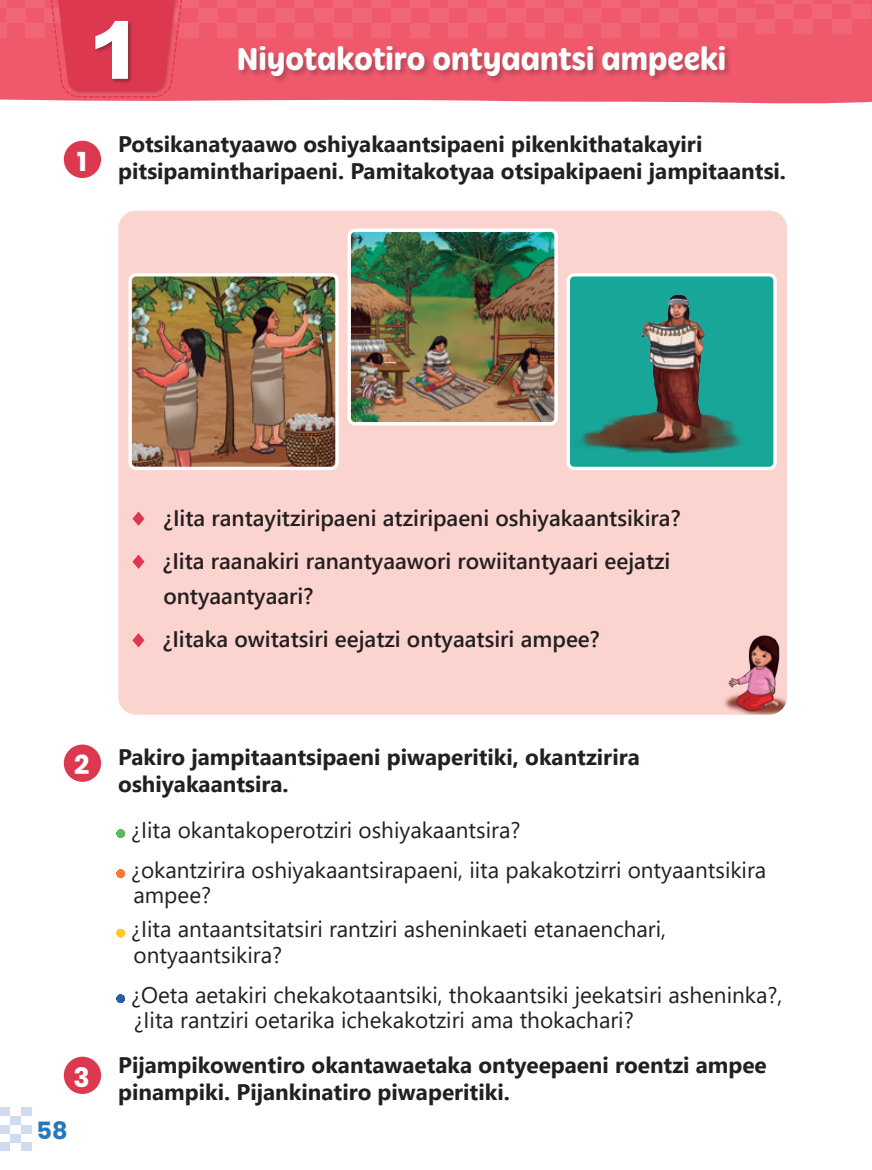
<style>
.page{position:relative;width:872px;height:1170px;background:#fff}
.page>*{position:absolute;margin:0;border:0;box-sizing:border-box;transform-origin:0 0}
.t1{font:900 79.5px "Arial";color:#fff}
.t2{font:700 33px "Mithella";color:#fff}
.t3{font:700 27px "Poppins";color:#fff}
.t4{font:700 24px "Poppins";color:#2479be}
.t5{font:22.5px/40px "Segoe UI";color:#231f20}
.t6{font:700 22.5px/27px "Segoe UI";color:#231f20}
.t7{font:600 22.5px/43px "Segoe UI";color:#231f20}
</style>
<div class="page">
<div style="left:21px;top:1107px;width:11px;height:8px;background:#d1dbef"></div>
<div style="left:10px;top:1115px;width:11px;height:9px;background:#d1dbef"></div>
<div style="left:21px;top:1124px;width:11px;height:9px;background:#d1dbef"></div>
<div style="left:0;top:1107px;width:10px;height:8px;background:#d1dbef"></div>
<div style="left:0;top:1124px;width:10px;height:9px;background:#d1dbef"></div>
<div style="left:0;top:1142px;width:10px;height:9px;background:#d1dbef"></div>
<div style="left:10px;top:1133px;width:11px;height:9px;background:#d1dbef"></div>
<div style="left:21px;top:1142px;width:11px;height:9px;background:#d1dbef"></div>
<svg style="left:0;top:0;width:872px;height:104px;background:#f06274"></svg>
<div style="left:755px;top:19px;width:19px;height:15px;background:#f16677"></div>
<div style="left:774px;top:4px;width:19px;height:15px;background:#f16677"></div>
<hr style="left:755px;top:0;width:19px;height:4px;background:#f16677">
<div style="left:793px;top:19px;width:20px;height:15px;background:#f16677"></div>
<hr style="left:793px;top:0;width:20px;height:4px;background:#f16677">
<div style="left:813px;top:4px;width:19px;height:15px;background:#f16677"></div>
<div style="left:832px;top:19px;width:19px;height:15px;background:#f16677"></div>
<div style="left:851px;top:4px;width:19px;height:15px;background:#f16677"></div>
<hr style="left:832px;top:0;width:19px;height:4px;background:#f16677">
<div style="left:0;top:23px;width:6px;height:15px;background:#f16677"></div>
<div style="left:6px;top:8px;width:19px;height:15px;background:#f16677"></div>
<div style="left:0;top:0;width:6px;height:8px;background:#f16677"></div>
<div style="left:26px;top:23px;width:19px;height:15px;background:#f16677"></div>
<div style="left:26px;top:0;width:19px;height:8px;background:#f16677"></div>
<div style="left:45px;top:8px;width:19px;height:15px;background:#f16677"></div>
<div style="left:179px;top:23px;width:20px;height:15px;background:#f16677"></div>
<div style="left:179px;top:0;width:20px;height:8px;background:#f16677"></div>
<div style="left:199px;top:8px;width:19px;height:15px;background:#f16677"></div>
<div style="left:218px;top:23px;width:19px;height:15px;background:#f16677"></div>
<div style="left:237px;top:8px;width:19px;height:15px;background:#f16677"></div>
<div style="left:218px;top:0;width:19px;height:8px;background:#f16677"></div>
<div style="left:256px;top:23px;width:19px;height:15px;background:#f16677"></div>
<div style="left:256px;top:0;width:19px;height:8px;background:#f16677"></div>
<div style="left:275px;top:8px;width:20px;height:15px;background:#f16677"></div>
<div style="left:295px;top:23px;width:19px;height:15px;background:#f16677"></div>
<div style="left:314px;top:8px;width:19px;height:15px;background:#f16677"></div>
<div style="left:295px;top:0;width:19px;height:8px;background:#f16677"></div>
<div style="left:333px;top:23px;width:19px;height:15px;background:#f16677"></div>
<div style="left:333px;top:0;width:19px;height:8px;background:#f16677"></div>
<div style="left:352px;top:8px;width:19px;height:15px;background:#f16677"></div>
<div style="left:372px;top:23px;width:19px;height:15px;background:#f16677"></div>
<div style="left:391px;top:8px;width:19px;height:15px;background:#f16677"></div>
<div style="left:372px;top:0;width:19px;height:8px;background:#f16677"></div>
<div style="left:410px;top:23px;width:19px;height:15px;background:#f16677"></div>
<div style="left:410px;top:0;width:19px;height:8px;background:#f16677"></div>
<div style="left:429px;top:8px;width:19px;height:15px;background:#f16677"></div>
<div style="left:448px;top:23px;width:20px;height:15px;background:#f16677"></div>
<div style="left:468px;top:8px;width:19px;height:15px;background:#f16677"></div>
<div style="left:448px;top:0;width:20px;height:8px;background:#f16677"></div>
<div style="left:487px;top:23px;width:19px;height:15px;background:#f16677"></div>
<div style="left:487px;top:0;width:19px;height:8px;background:#f16677"></div>
<div style="left:506px;top:8px;width:19px;height:15px;background:#f16677"></div>
<div style="left:525px;top:23px;width:20px;height:15px;background:#f16677"></div>
<div style="left:545px;top:8px;width:19px;height:15px;background:#f16677"></div>
<div style="left:525px;top:0;width:20px;height:8px;background:#f16677"></div>
<svg style="left:564px;top:0;width:37px;height:38px"></svg>
<div style="left:602px;top:23px;width:19px;height:15px;background:#f16677"></div>
<div style="left:621px;top:8px;width:19px;height:15px;background:#f16677"></div>
<div style="left:602px;top:0;width:19px;height:8px;background:#f16677"></div>
<div style="left:640px;top:23px;width:19px;height:15px;background:#f16677"></div>
<div style="left:640px;top:0;width:19px;height:8px;background:#f16677"></div>
<div style="left:659px;top:8px;width:19px;height:15px;background:#f16677"></div>
<div style="left:678px;top:23px;width:20px;height:15px;background:#f16677"></div>
<div style="left:698px;top:8px;width:19px;height:15px;background:#f16677"></div>
<div style="left:678px;top:0;width:20px;height:8px;background:#f16677"></div>
<div style="left:717px;top:23px;width:19px;height:15px;background:#f16677"></div>
<div style="left:717px;top:0;width:19px;height:8px;background:#f16677"></div>
<div style="left:736px;top:8px;width:19px;height:15px;background:#f16677"></div>
<div style="left:237px;top:45px;width:495px;height:39px;background:#231f20;opacity:.3"></div>
<svg style="left:49px;top:0;width:135px;height:98px;background:#e14258"></svg>
<div style="left:94px;top:20px;width:40px;height:65px;background:#231f20;opacity:.48"></div>
<div style="left:64px;top:141px;width:37px;height:37px;background:#dc3850;border-radius:50%"></div>
<div style="left:64px;top:744px;width:37px;height:37px;background:#dc3850;border-radius:50%"></div>
<svg style="left:116px;top:829px;width:9px;height:8px"></svg>
<svg style="left:116px;top:869px;width:9px;height:8px"></svg>
<svg style="left:116px;top:928px;width:9px;height:9px"></svg>
<svg style="left:116px;top:994px;width:9px;height:8px"></svg>
<div style="left:64px;top:1056px;width:37px;height:37px;background:#dc3850;border-radius:50%"></div>
<div style="left:118px;top:210px;width:669px;height:504px;background:#fbd3cf;border-radius:18px"></div>
<img style="left:724px;top:635px;width:63px;height:79px">
<svg style="left:132px;top:511px;width:12px;height:15px"></svg>
<svg style="left:132px;top:554px;width:12px;height:15px"></svg>
<svg style="left:132px;top:633px;width:12px;height:14px"></svg>
<img style="left:132px;top:277px;width:203px;height:189px">
<div style="left:128px;top:273px;width:211px;height:197px;border:3px solid #fff;border-radius:6px"></div>
<img style="left:351px;top:232px;width:203px;height:189px">
<div style="left:347px;top:228px;width:211px;height:197px;border:3px solid #fff;border-radius:6px"></div>
<img style="left:570px;top:277px;width:202px;height:189px">
<div style="left:566px;top:273px;width:210px;height:197px;border:3px solid #fff;border-radius:6px"></div>
<h1 class="t1" style="left:89px;top:-7px;width:55px">1</h1>
<h2 class="t2" style="left:237px;top:41px;width:491px">Niyotakotiro ontyaantsi ampeeki</h2>
<p class="t3" style="left:77px;top:145px;width:11px">1</p>
<p class="t6" style="left:118px;top:128px;width:669px">Potsikanatyaawo oshiyakaantsipaeni pikenkithatakayiri pitsipamintharipaeni. Pamitakotyaa otsipakipaeni jampitaantsi.</p>
<p class="t7" style="left:162px;top:494px;width:520px">¿Iita rantayitziripaeni atziripaeni oshiyakaantsikira? ¿Iita raanakiri ranantyaawori rowiitantyaari eejatzi</p>
<p class="t7" style="left:162px;top:573px;width:439px">ontyaantyaari?<br>¿Iitaka owitatsiri eejatzi ontyaatsiri ampee?</p>
<p class="t3" style="left:74px;top:749px;width:17px">2</p>
<p class="t3" style="left:74px;top:1061px;width:18px">3</p>
<p class="t4" style="left:37px;top:1116px;width:32px">58</p>
<p class="t6" style="left:118px;top:741px;width:523px">Pakiro jampitaantsipaeni piwaperitiki, okantzirira oshiyakaantsira.</p>
<p class="t5" style="left:131px;top:807px;width:637px">¿Iita okantakoperotziri oshiyakaantsira?<br>¿okantzirira oshiyakaantsirapaeni, iita pakakotzirri ontyaantsikira</p>
<p class="t5" style="left:131px;top:876px;width:536px;line-height:34px">ampee?<br>¿Iita antaantsitatsiri rantziri asheninkaeti etanaenchari,</p>
<p class="t5" style="left:131px;top:932px;width:653px">ontyaantsikira?<br>¿Oeta aetakiri chekakotaantsiki, thokaantsiki jeekatsiri asheninka?,</p>
<p class="t5" style="left:133px;top:998px;width:502px">¿Iita rantziri oetarika ichekakotziri ama thokachari?</p>
<p class="t6" style="left:118px;top:1049px;width:650px">Pijampikowentiro okantawaetaka ontyeepaeni roentzi ampee pinampiki. Pijankinatiro piwaperitiki.</p>
</div>
